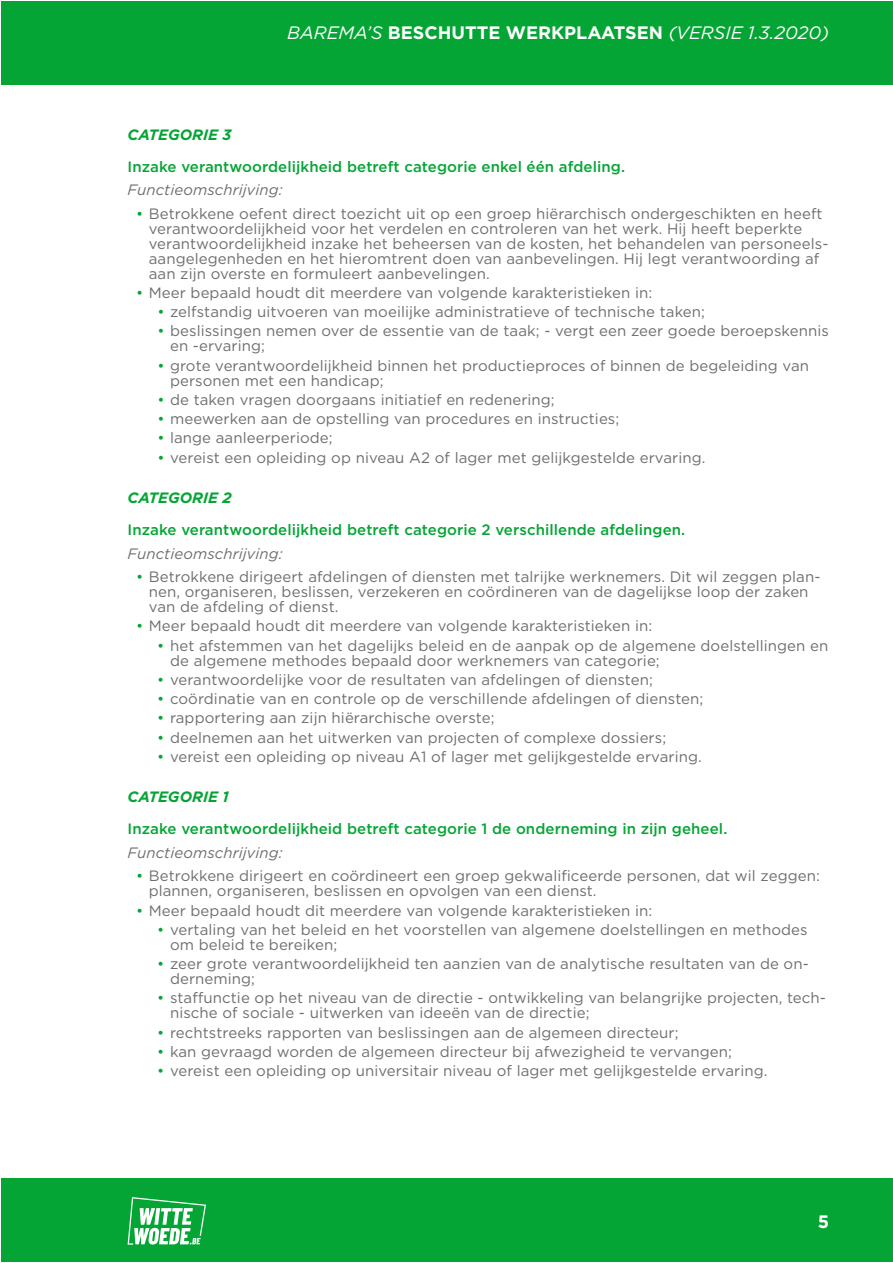
<style>
.page{position:relative;width:893px;height:1263px;background:#fff}
.page>*{position:absolute;margin:0;border:0;box-sizing:border-box;transform-origin:0 0}
.t1{font:italic 18px "Gotham";color:#fff}
.t2{font:700 18px "Gotham";color:#fff}
.t3{font:15px/15px "Gotham";letter-spacing:.005em;color:#6e6e6e}
.t4{font:500 15px "Gotham";letter-spacing:.005em;color:#05a535}
.t5{font:italic 15px "Gotham";letter-spacing:.005em;color:#6e6e6e}
.t6{font:italic 700 15px "Gotham";color:#05a535}
.s1{font-weight:700;font-style:normal}
.s2{color:#05a535}
</style>
<div class="page">
<div style="left:1px;top:1px;width:891px;height:83px;background:#05a535"></div>
<div style="left:1px;top:1179px;width:891px;height:83px;background:#05a535"></div>
<svg style="left:128px;top:1197px;width:78px;height:48px"></svg>
<p class="t1" style="left:287px;top:21px;width:543px">BAREMA’S <span class="s1">BESCHUTTE WERKPLAATSEN</span> (VERSIE 1.3.2020)</p>
<p class="t6" style="left:128px;top:124px;width:106px">CATEGORIE 3</p>
<p class="t4" style="left:128px;top:156px;width:499px">Inzake verantwoordelijkheid betreft categorie enkel één afdeling.</p>
<p class="t5" style="left:128px;top:180px;width:157px">Functieomschrijving:</p>
<p class="t3" style="left:149px;top:205px;width:681px;text-indent:-13px"><span class="s2">•</span> Betrokkene oefent direct toezicht uit op een groep hiërarchisch ondergeschikten en heeft verantwoordelijkheid voor het verdelen en controleren van het werk. Hij heeft beperkte verantwoordelijkheid inzake het beheersen van de kosten, het behandelen van personeels&shy;aangelegenheden en het hieromtrent doen van aanbevelingen. Hij legt verantwoording af aan zijn overste en formuleert aanbevelingen.</p>
<p class="t3" style="left:136px;top:285px;width:518px"><span class="s2">•</span> Meer bepaald houdt dit meerdere van volgende karakteristieken in:</p>
<p class="t3" style="left:157px;top:304px;width:549px"><span class="s2">•</span> zelfstandig uitvoeren van moeilijke administratieve of technische taken;</p>
<p class="t3" style="left:170px;top:323px;width:660px;text-indent:-13px"><span class="s2">•</span> beslissingen nemen over de essentie van de taak; - vergt een zeer goede beroepskennis en -ervaring;</p>
<p class="t3" style="left:170px;top:357px;width:641px;text-indent:-13px"><span class="s2">•</span> grote verantwoordelijkheid binnen het productieproces of binnen de begeleiding van personen met een handicap;</p>
<p class="t3" style="left:157px;top:392px;width:399px"><span class="s2">•</span> de taken vragen doorgaans initiatief en redenering;</p>
<p class="t3" style="left:157px;top:411px;width:463px"><span class="s2">•</span> meewerken aan de opstelling van procedures en instructies;</p>
<p class="t3" style="left:157px;top:430px;width:177px"><span class="s2">•</span> lange aanleerperiode;</p>
<p class="t3" style="left:157px;top:449px;width:550px"><span class="s2">•</span> vereist een opleiding op niveau A2 of lager met gelijkgestelde ervaring.</p>
<p class="t6" style="left:128px;top:488px;width:106px">CATEGORIE 2</p>
<p class="t4" style="left:128px;top:520px;width:559px">Inzake verantwoordelijkheid betreft categorie 2 verschillende afdelingen.</p>
<p class="t5" style="left:128px;top:544px;width:157px">Functieomschrijving:</p>
<p class="t3" style="left:149px;top:569px;width:673px;text-indent:-13px"><span class="s2">•</span> Betrokkene dirigeert afdelingen of diensten met talrijke werknemers. Dit wil zeggen plan&shy;nen, organiseren, beslissen, verzekeren en coördineren van de dagelijkse loop der zaken van de afdeling of dienst.</p>
<p class="t3" style="left:136px;top:618px;width:518px"><span class="s2">•</span> Meer bepaald houdt dit meerdere van volgende karakteristieken in:</p>
<p class="t3" style="left:170px;top:637px;width:660px;text-indent:-13px"><span class="s2">•</span> het afstemmen van het dagelijks beleid en de aanpak op de algemene doelstellingen en de algemene methodes bepaald door werknemers van categorie;</p>
<p class="t3" style="left:157px;top:672px;width:497px"><span class="s2">•</span> verantwoordelijke voor de resultaten van afdelingen of diensten;</p>
<p class="t3" style="left:157px;top:691px;width:548px"><span class="s2">•</span> coördinatie van en controle op de verschillende afdelingen of diensten;</p>
<p class="t3" style="left:157px;top:710px;width:339px"><span class="s2">•</span> rapportering aan zijn hiërarchische overste;</p>
<p class="t3" style="left:157px;top:729px;width:510px"><span class="s2">•</span> deelnemen aan het uitwerken van projecten of complexe dossiers;</p>
<p class="t3" style="left:157px;top:749px;width:546px"><span class="s2">•</span> vereist een opleiding op niveau A1 of lager met gelijkgestelde ervaring.</p>
<p class="t6" style="left:128px;top:787px;width:103px">CATEGORIE 1</p>
<p class="t4" style="left:128px;top:819px;width:601px">Inzake verantwoordelijkheid betreft categorie 1 de onderneming in zijn geheel.</p>
<p class="t5" style="left:128px;top:843px;width:157px">Functieomschrijving:</p>
<p class="t3" style="left:149px;top:868px;width:673px;text-indent:-13px"><span class="s2">•</span> Betrokkene dirigeert en coördineert een groep gekwalificeerde personen, dat wil zeggen: plannen, organiseren, beslissen en opvolgen van een dienst.</p>
<p class="t3" style="left:136px;top:902px;width:518px"><span class="s2">•</span> Meer bepaald houdt dit meerdere van volgende karakteristieken in:</p>
<p class="t3" style="left:170px;top:922px;width:639px;text-indent:-13px"><span class="s2">•</span> vertaling van het beleid en het voorstellen van algemene doelstellingen en methodes om beleid te bereiken;</p>
<p class="t3" style="left:170px;top:956px;width:640px;text-indent:-13px"><span class="s2">•</span> zeer grote verantwoordelijkheid ten aanzien van de analytische resultaten van de on&shy;derneming;</p>
<p class="t3" style="left:170px;top:990px;width:657px;text-indent:-13px"><span class="s2">•</span> staffunctie op het niveau van de directie - ontwikkeling van belangrijke projecten, tech&shy;nische of sociale - uitwerken van ideeën van de directie;</p>
<p class="t3" style="left:157px;top:1024px;width:523px"><span class="s2">•</span> rechtstreeks rapporten van beslissingen aan de algemeen directeur;</p>
<p class="t3" style="left:157px;top:1044px;width:576px"><span class="s2">•</span> kan gevraagd worden de algemeen directeur bij afwezigheid te vervangen;</p>
<p class="t3" style="left:157px;top:1063px;width:612px"><span class="s2">•</span> vereist een opleiding op universitair niveau of lager met gelijkgestelde ervaring.</p>
<p class="t2" style="left:818px;top:1209px;width:13px">5</p>
</div>
